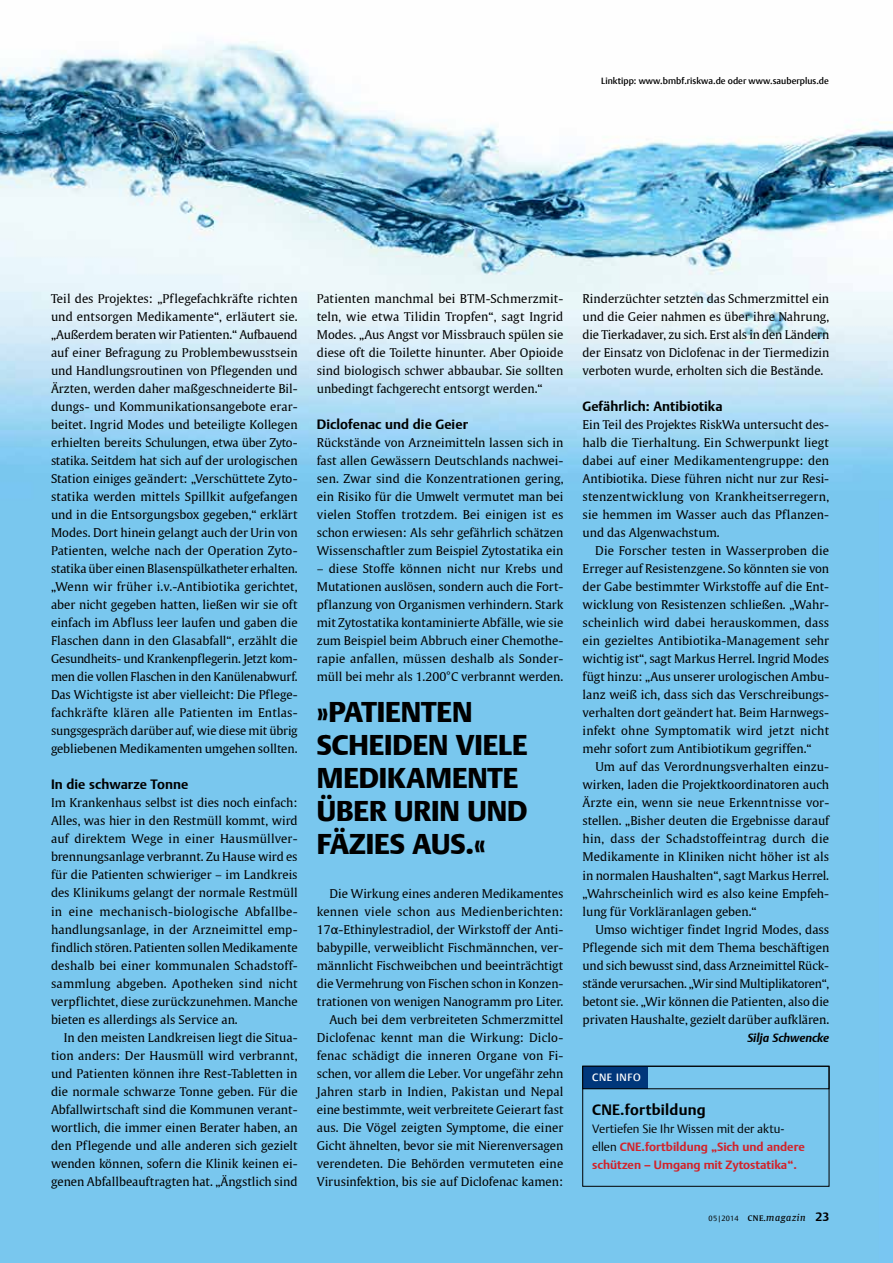
<style>
.page{position:relative;width:893px;height:1263px;background:#fff}
.page>*{position:absolute;margin:0;border:0;box-sizing:border-box;transform-origin:0 0}
.t1{font:900 28.5px/33px "Thieme Argo 2011";color:#000}
.t2{font:700 15px "Thieme Argo 2011";letter-spacing:.015em;color:#000}
.t3{font:700 13.5px "Thieme Argo 2011";letter-spacing:.005em;color:#000}
.t4{font:12px/18px "Thieme Gulliver 2011";color:#000;text-align:justify}
.t5{font:700 12px/18px "Thieme Argo 2011";color:#d2232a}
.t6{font:italic 700 12px "Thieme Argo 2011";letter-spacing:-.005em;color:#000}
.t7{font:500 10.5px "Thieme Argo 2011";letter-spacing:.06em;color:#fff}
.t8{font:500 9px "Thieme Argo 2011";color:#000}
.t9{font:300 7.5px "Thieme Argo 2011";letter-spacing:.02em;color:#000}
.s1{font-weight:300;color:#000}
.s2{font-family:"Thieme Gulliver 2011";font-weight:600;font-size:7.65px}
.s3{font-family:"Thieme Gulliver 2011";font-weight:600}
.s4{font-family:"Thieme Gulliver 2011";font-weight:400;font-style:italic;font-size:9.45px}
.s5{font-weight:700;font-size:12px}
</style>
<div class="page">
<img style="left:0;top:41px;width:893px;height:1222px">
<div style="left:583px;top:1066px;width:65px;height:23px;background:#00377b"></div>
<div style="left:583px;top:1066px;width:246px;height:23px;border:1px solid #000"></div>
<p class="t8" style="left:601px;top:74px;width:229px">Linktipp: www.bmbf.riskwa.de oder www.sauberplus.de</p>
<p class="t4" style="left:51px;top:289px;width:248px">Teil des Projektes: „Pflegefachkräfte richten und entsorgen Medikamente“, erläutert sie. „Außerdem beraten wir Patienten.“ Aufbauend auf einer Befragung zu Problembewusstsein und Handlungsroutinen von Pflegenden und Ärzten, werden daher maßgeschneiderte Bil&shy;dungs- und Kommunikationsangebote erar&shy;beitet. Ingrid Modes und beteiligte Kollegen erhielten bereits Schulungen, etwa über Zyto&shy;statika. Seitdem hat sich auf der urologischen Station einiges geändert: „Verschüttete Zyto&shy;statika werden mittels Spillkit aufgefangen und in die Entsorgungsbox gegeben,“ erklärt Modes. Dort hinein gelangt auch der Urin von Patienten, welche nach der Operation Zyto&shy;statika über einen Blasenspülkatheter erhalten. „Wenn wir früher i.v.-Antibiotika gerichtet, aber nicht gegeben hatten, ließen wir sie oft einfach im Abfluss leer laufen und gaben die Flaschen dann in den Glasabfall“, erzählt die Gesundheits- und Krankenpflegerin. Jetzt kom&shy;men die vollen Flaschen in den Kanülenabwurf.<br>Das Wichtigste ist aber vielleicht: Die Pflege&shy;fachkräfte klären alle Patienten im Entlas&shy;sungsgespräch darüber auf, wie diese mit übrig gebliebenen Medikamenten umgehen sollten.</p>
<p class="t3" style="left:51px;top:775px;width:139px">In die schwarze Tonne</p>
<p class="t4" style="left:51px;top:793px;width:248px">Im Krankenhaus selbst ist dies noch einfach:<br>Alles, was hier in den Restmüll kommt, wird auf direktem Wege in einer Hausmüllver&shy;brennungsanlage verbrannt. Zu Hause wird es für die Patienten schwieriger – im Landkreis des Klinikums gelangt der normale Restmüll in eine mechanisch-biologische Abfallbe&shy;handlungsanlage, in der Arzneimittel emp&shy;findlich stören. Patienten sollen Medikamente deshalb bei einer kommunalen Schadstoff&shy;sammlung abgeben. Apotheken sind nicht verpflichtet, diese zurückzunehmen. Manche bieten es allerdings als Service an.</p>
<p class="t4" style="left:51px;top:1028px;width:248px;text-indent:13px">In den meisten Landkreisen liegt die Situa&shy;tion anders: Der Hausmüll wird verbrannt, und Patienten können ihre Rest-Tabletten in die normale schwarze Tonne geben. Für die Abfallwirtschaft sind die Kommunen verant&shy;wortlich, die immer einen Berater haben, an den Pflegende und alle anderen sich gezielt wenden können, sofern die Klinik keinen ei&shy;genen Abfallbeauftragten hat. „Ängstlich sind</p>
<p class="t4" style="left:317px;top:289px;width:248px">Patienten manchmal bei BTM-Schmerzmit&shy;teln, wie etwa Tilidin Tropfen“, sagt Ingrid Modes. „Aus Angst vor Missbrauch spülen sie diese oft die Toilette hinunter. Aber Opioide sind biologisch schwer abbaubar. Sie sollten unbedingt fachgerecht entsorgt werden.“</p>
<p class="t3" style="left:317px;top:415px;width:153px">Diclofenac und die Geier</p>
<p class="t4" style="left:317px;top:433px;width:248px">Rückstände von Arzneimitteln lassen sich in fast allen Gewässern Deutschlands nachwei&shy;sen. Zwar sind die Konzentrationen gering, ein Risiko für die Umwelt vermutet man bei vielen Stoffen trotzdem. Bei einigen ist es schon erwiesen: Als sehr gefährlich schätzen Wissenschaftler zum Beispiel Zytostatika ein</p>
<p class="t4" style="left:317px;top:559px;width:248px">– diese Stoffe können nicht nur Krebs und Mutationen auslösen, sondern auch die Fort&shy;pflanzung von Organismen verhindern. Stark mit Zytostatika kontaminierte Abfälle, wie sie zum Beispiel beim Abbruch einer Chemothe&shy;rapie anfallen, müssen deshalb als Sonder&shy;müll bei mehr als 1.200°C verbrannt werden.</p>
<h1 class="t1" style="left:317px;top:696px;width:212px">»PATIENTEN<br>SCHEIDEN VIELE<br>MEDIKAMENTE<br>ÜBER URIN UND<br>FÄZIES AUS.«</h1>
<p class="t4" style="left:317px;top:883px;width:248px;text-align:right">Die Wirkung eines anderen Medikamentes kennen viele schon aus Medienberichten:<br>17α-Ethinylestradiol, der Wirkstoff der Anti&shy;babypille, verweiblicht Fischmännchen, ver&shy;männlicht Fischweibchen und beeinträchtigt die Vermehrung von Fischen schon in Konzen&shy;trationen von wenigen Nanogramm pro Liter.<br>Auch bei dem verbreiteten Schmerzmittel Diclofenac kennt man die Wirkung: Diclo&shy;fenac schädigt die inneren Organe von Fi&shy;schen, vor allem die Leber. Vor ungefähr zehn Jahren starb in Indien, Pakistan und Nepal eine bestimmte, weit verbreitete Geierart fast aus. Die Vögel zeigten Symptome, die einer Gicht ähnelten, bevor sie mit Nierenversagen verendeten. Die Behörden vermuteten eine Virusinfektion, bis sie auf Diclofenac kamen:</p>
<p class="t4" style="left:583px;top:289px;width:248px">Rinderzüchter setzten das Schmerzmittel ein und die Geier nahmen es über ihre Nahrung, die Tierkadaver, zu sich. Erst als in den Ländern der Einsatz von Diclofenac in der Tiermedizin verboten wurde, erholten sich die Bestände.</p>
<p class="t3" style="left:583px;top:397px;width:141px">Gefährlich: Antibiotika</p>
<p class="t4" style="left:583px;top:415px;width:248px">Ein Teil des Projektes RiskWa untersucht des&shy;halb die Tierhaltung. Ein Schwerpunkt liegt dabei auf einer Medikamentengruppe: den Antibiotika. Diese führen nicht nur zur Resi&shy;stenzentwicklung von Krankheitserregern, sie hemmen im Wasser auch das Pflanzen&shy;und das Algenwachstum.</p>
<p class="t4" style="left:583px;top:541px;width:248px;text-indent:13px">Die Forscher testen in Wasserproben die Erreger auf Resistenzgene. So könnten sie von der Gabe bestimmter Wirkstoffe auf die Ent&shy;wicklung von Resistenzen schließen. „Wahr&shy;scheinlich wird dabei herauskommen, dass ein gezieltes Antibiotika-Management sehr wichtig ist“, sagt Markus Herrel. Ingrid Modes fügt hinzu: „Aus unserer urologischen Ambu&shy;lanz weiß ich, dass sich das Verschreibungs&shy;verhalten dort geändert hat. Beim Harnwegs&shy;infekt ohne Symptomatik wird jetzt nicht mehr sofort zum Antibiotikum gegriffen.“</p>
<p class="t4" style="left:583px;top:757px;width:248px;text-indent:13px">Um auf das Verordnungsverhalten einzu&shy;wirken, laden die Projektkoordinatoren auch Ärzte ein, wenn sie neue Erkenntnisse vor&shy;stellen. „Bisher deuten die Ergebnisse darauf hin, dass der Schadstoffeintrag durch die Medikamente in Kliniken nicht höher ist als in normalen Haushalten“, sagt Markus Herrel. „Wahrscheinlich wird es also keine Empfeh&shy;lung für Vorkläranlagen geben.“</p>
<p class="t4" style="left:583px;top:919px;width:248px;text-indent:13px">Umso wichtiger findet Ingrid Modes, dass Pflegende sich mit dem Thema beschäftigen und sich bewusst sind, dass Arzneimittel Rück&shy;stände verursachen. „Wir sind Multiplikatoren“, betont sie. „Wir können die Patienten, also die privaten Haushalte, gezielt darüber aufklären.</p>
<p class="t6" style="left:747px;top:1029px;width:83px">Silja Schwencke</p>
<p class="t7" style="left:592px;top:1070px;width:50px">CNE INFO</p>
<p class="t2" style="left:592px;top:1100px;width:115px">CNE.fortbildung</p>
<p class="t5" style="left:592px;top:1120px;width:214px"><span class="s1">Vertiefen Sie Ihr Wissen mit der aktu&shy;ellen</span> CNE.fortbildung „Sich und andere schützen – Umgang mit Zytostatika“.</p>
<p class="t9" style="left:708px;top:1214px;width:122px">05|2014 <span class="s2">CNE</span><span class="s3">.</span><span class="s4">magazin</span> <span class="s5">23</span></p>
</div>
